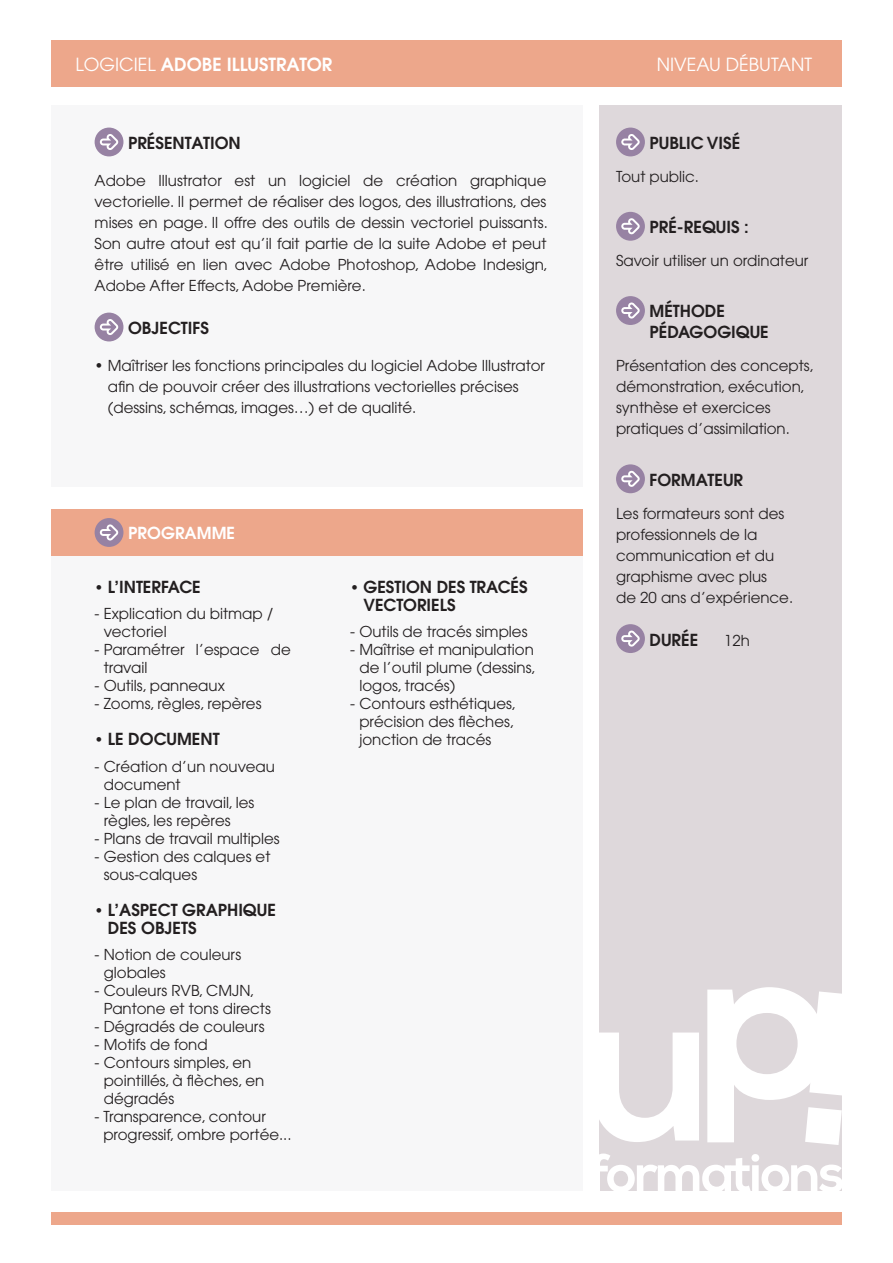
<style>
.page{position:relative;width:893px;height:1263px;background:#fff}
.page>*{position:absolute;margin:0;border:0;box-sizing:border-box;transform-origin:0 0}
.t1{font:600 18px "Avant Garde";color:#fff}
.t2{font:18px "Avant Garde";color:#fff}
.t3{font:600 16.5px/18px "Avant Garde";color:#231f20}
.t4{font:600 16.5px "Avant Garde";color:#fff}
.t5{font:15px/21px "Avant Garde";color:#231f20}
.s1{font-weight:400}
.s2{font-size:15px}
</style>
<div class="page">
<div style="left:51px;top:40px;width:791px;height:47px;background:#eda78b"></div>
<div style="left:51px;top:105px;width:532px;height:382px;background:#f7f7f8"></div>
<div style="left:600px;top:105px;width:242px;height:1086px;background:#ded8db"></div>
<div style="left:51px;top:542px;width:532px;height:649px;background:#f7f7f8"></div>
<div style="left:616px;top:128px;width:29px;height:28px;background:#9782a3;border-radius:50%"></div>
<svg style="left:621px;top:134px;width:19px;height:16px"></svg>
<div style="left:616px;top:212px;width:29px;height:29px;background:#9782a3;border-radius:50%"></div>
<svg style="left:621px;top:218px;width:19px;height:16px"></svg>
<div style="left:616px;top:296px;width:29px;height:29px;background:#9782a3;border-radius:50%"></div>
<svg style="left:621px;top:302px;width:19px;height:17px"></svg>
<div style="left:616px;top:464px;width:29px;height:29px;background:#9782a3;border-radius:50%"></div>
<svg style="left:621px;top:471px;width:19px;height:16px"></svg>
<div style="left:616px;top:624px;width:29px;height:29px;background:#9782a3;border-radius:50%"></div>
<svg style="left:621px;top:630px;width:19px;height:17px"></svg>
<div style="left:51px;top:1212px;width:791px;height:13px;background:#eda78b"></div>
<div style="left:51px;top:509px;width:532px;height:47px;background:#eda78b"></div>
<div style="left:95px;top:518px;width:28px;height:29px;background:#9782a3;border-radius:50%"></div>
<svg style="left:100px;top:524px;width:18px;height:16px"></svg>
<div style="left:95px;top:128px;width:28px;height:28px;background:#9782a3;border-radius:50%"></div>
<svg style="left:100px;top:134px;width:18px;height:16px"></svg>
<div style="left:95px;top:313px;width:28px;height:28px;background:#9782a3;border-radius:50%"></div>
<svg style="left:100px;top:319px;width:18px;height:16px"></svg>
<svg style="left:599px;top:1153px;width:243px;height:38px"></svg>
<svg style="left:599px;top:1032px;width:100px;height:110px"></svg>
<svg style="left:707px;top:987px;width:135px;height:158px"></svg>
<p class="t1" style="left:75px;top:53px;width:258px"><span class="s1">LOGICIEL</span> ADOBE ILLUSTRATOR</p>
<p class="t3" style="left:128px;top:134px;width:114px">PRÉSENTATION</p>
<p class="t5" style="left:95px;top:170px;width:455px;text-align:justify">Adobe Illustrator est un logiciel de création graphique vectorielle. Il permet de réaliser des logos, des illustrations, des mises en page. Il offre des outils de dessin vectoriel puissants.<br>Son autre atout est qu’il fait partie de la suite Adobe et peut être utilisé en lien avec Adobe Photoshop, Adobe Indesign, Adobe After Effects, Adobe Première.</p>
<p class="t3" style="left:128px;top:319px;width:82px">OBJECTIFS</p>
<p class="t5" style="left:108px;top:355px;width:439px;text-indent:-13px">• Maîtriser les fonctions principales du logiciel Adobe Illustrator afin de pouvoir créer des illustrations vectorielles précises (dessins, schémas, images…) et de qualité.</p>
<p class="t4" style="left:128px;top:523px;width:109px">PROGRAMME</p>
<p class="t3" style="left:95px;top:577px;width:108px"><span class="s2">•</span> L’INTERFACE</p>
<p class="t5" style="left:104px;top:605px;width:171px;line-height:18px;text-indent:-9px">- Explication du bitmap / vectoriel</p>
<p class="t5" style="left:104px;top:641px;width:188px;line-height:18px;text-indent:-9px">- Paramétrer l’espace de travail</p>
<p class="t5" style="left:95px;top:675px;width:132px">- Outils, panneaux</p>
<p class="t5" style="left:95px;top:693px;width:168px">- Zooms, règles, repères</p>
<p class="t3" style="left:95px;top:730px;width:127px"><span class="s2">•</span> LE DOCUMENT</p>
<p class="t5" style="left:104px;top:757px;width:173px;line-height:18px;text-indent:-9px">- Création d’un nouveau document</p>
<p class="t5" style="left:104px;top:793px;width:152px;line-height:18px;text-indent:-9px">- Le plan de travail, les règles, les repères</p>
<p class="t5" style="left:95px;top:828px;width:187px">- Plans de travail multiples</p>
<p class="t5" style="left:104px;top:847px;width:168px;line-height:18px;text-indent:-9px">- Gestion des calques et sous-calques</p>
<p class="t3" style="left:108px;top:900px;width:170px;text-indent:-13px"><span class="s2">•</span> L’ASPECT GRAPHIQUE<br>DES OBJETS</p>
<p class="t5" style="left:104px;top:946px;width:139px;line-height:18px;text-indent:-9px">- Notion de couleurs globales</p>
<p class="t5" style="left:104px;top:982px;width:169px;line-height:18px;text-indent:-9px">- Couleurs RVB, CMJN,<br>Pantone et tons directs</p>
<p class="t5" style="left:95px;top:1016px;width:171px">- Dégradés de couleurs</p>
<p class="t5" style="left:95px;top:1034px;width:115px">- Motifs de fond</p>
<p class="t5" style="left:104px;top:1054px;width:162px;line-height:18px;text-indent:-9px">- Contours simples, en pointillés, à flèches, en dégradés</p>
<p class="t5" style="left:103px;top:1108px;width:190px;line-height:18px;text-indent:-9px">- Transparence, contour progressif, ombre portée...</p>
<p class="t3" style="left:363px;top:577px;width:166px;text-indent:-13px"><span class="s2">•</span> GESTION DES TRACÉS<br>VECTORIELS</p>
<p class="t5" style="left:350px;top:621px;width:179px">- Outils de tracés simples</p>
<p class="t5" style="left:359px;top:641px;width:178px;line-height:18px;text-indent:-9px">- Maîtrise et manipulation de l’outil plume (dessins, logos, tracés)</p>
<p class="t5" style="left:359px;top:695px;width:158px;line-height:18px;text-indent:-9px">- Contours esthétiques, précision des flèches, jonction de tracés</p>
<p class="t2" style="left:657px;top:54px;width:157px">NIVEAU DÉBUTANT</p>
<p class="t3" style="left:649px;top:134px;width:92px">PUBLIC VISÉ</p>
<p class="t5" style="left:616px;top:166px;width:84px">Tout public.</p>
<p class="t3" style="left:649px;top:218px;width:101px">PRÉ-REQUIS :</p>
<p class="t5" style="left:616px;top:250px;width:194px">Savoir utiliser un ordinateur</p>
<p class="t3" style="left:649px;top:301px;width:121px;line-height:21px">MÉTHODE<br>PÉDAGOGIQUE</p>
<p class="t5" style="left:616px;top:355px;width:200px">Présentation des concepts, démonstration, exécution, synthèse et exercices pratiques d’assimilation.</p>
<p class="t3" style="left:649px;top:470px;width:95px">FORMATEUR</p>
<p class="t5" style="left:616px;top:502px;width:179px">Les formateurs sont des professionnels de la communication et du graphisme avec plus<br>de 20 ans d’expérience.</p>
<p class="t3" style="left:649px;top:630px;width:50px">DURÉE</p>
<p class="t5" style="left:724px;top:629px;width:27px">12h</p>
</div>
